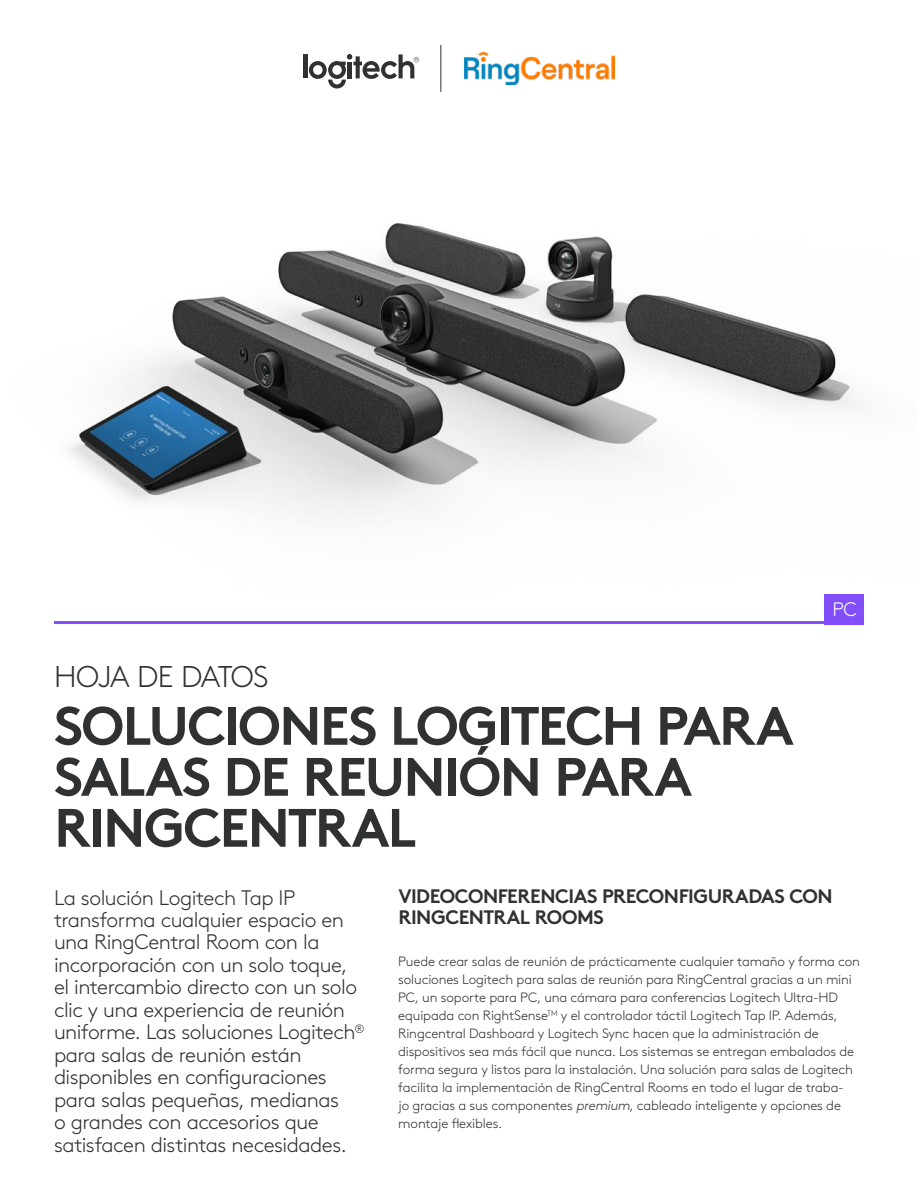
<style>
.page{position:relative;width:918px;height:1188px;background:#fff}
.page>*{position:absolute;margin:0;border:0;box-sizing:border-box;transform-origin:0 0}
.t1{font:700 54px/51px "Brown Pro";letter-spacing:-.03em;color:#2f3132}
.t2{font:300 30px "Brown Pro";letter-spacing:-.035em;color:#2f3132}
.t3{font:300 21px/22.5px "Brown Pro";letter-spacing:-.025em;color:#2f3132}
.t4{font:700 19.5px/21px "Brown Pro";letter-spacing:-.025em;color:#2f3132}
.t5{font:300 19.5px "Brown Pro";color:#fff}
.t6{font:300 13.5px/18px "Brown Pro";letter-spacing:-.01em;color:#2f3132}
.s1{font-style:italic}
</style>
<div class="page">
<div style="left:825px;top:594px;width:39px;height:30px;background:#814efa"></div>
<hr style="left:54px;top:621px;width:810px;height:3px;background:#814efa">
<img style="left:70px;top:223px;width:791px;height:292px">
<img style="left:464px;top:52px;width:151px;height:33px">
<hr style="left:303px;top:54px;width:4px;height:24px;background:#2f3132">
<svg style="left:309px;top:54px;width:110px;height:34px"></svg>
<hr style="left:348px;top:62px;width:4px;height:16px;background:#2f3132">
<hr style="left:441px;top:45px;width:1px;height:47px;background:#2f3132">
<h2 class="t2" style="left:54px;top:655px;width:216px">HOJA DE DATOS</h2>
<h1 class="t1" style="left:54px;top:695px;width:741px">SOLUCIONES LOGITECH PARA<br>SALAS DE REUNIÓN PARA<br>RINGCENTRAL</h1>
<h3 class="t5" style="left:832px;top:595px;width:26px">PC</h3>
<p class="t3" style="left:54px;top:885px;width:312px">La solución Logitech Tap IP transforma cualquier espacio en una RingCentral Room con la incorporación con un solo toque, el intercambio directo con un solo clic y una experiencia de reunión uniforme. Las soluciones Logitech<sup>® </sup>para salas de reunión están disponibles en configuraciones para salas pequeñas, medianas<br>o grandes con accesorios que satisfacen distintas necesidades.</p>
<h3 class="t4" style="left:398px;top:884px;width:436px">VIDEOCONFERENCIAS PRECONFIGURADAS CON<br>RINGCENTRAL ROOMS</h3>
<p class="t6" style="left:398px;top:952px;width:463px">Puede crear salas de reunión de prácticamente cualquier tamaño y forma con soluciones Logitech para salas de reunión para RingCentral gracias a un mini PC, un soporte para PC, una cámara para conferencias Logitech Ultra-HD equipada con RightSense<sup>TM</sup> y el controlador táctil Logitech Tap IP. Además, Ringcentral Dashboard y Logitech Sync hacen que la administración de dispositivos sea más fácil que nunca. Los sistemas se entregan embalados de forma segura y listos para la instalación. Una solución para salas de Logitech facilita la implementación de RingCentral Rooms en todo el lugar de traba-<br>jo gracias a sus componentes <span class="s1">premium</span>, cableado inteligente y opciones de montaje flexibles.</p>
</div>
